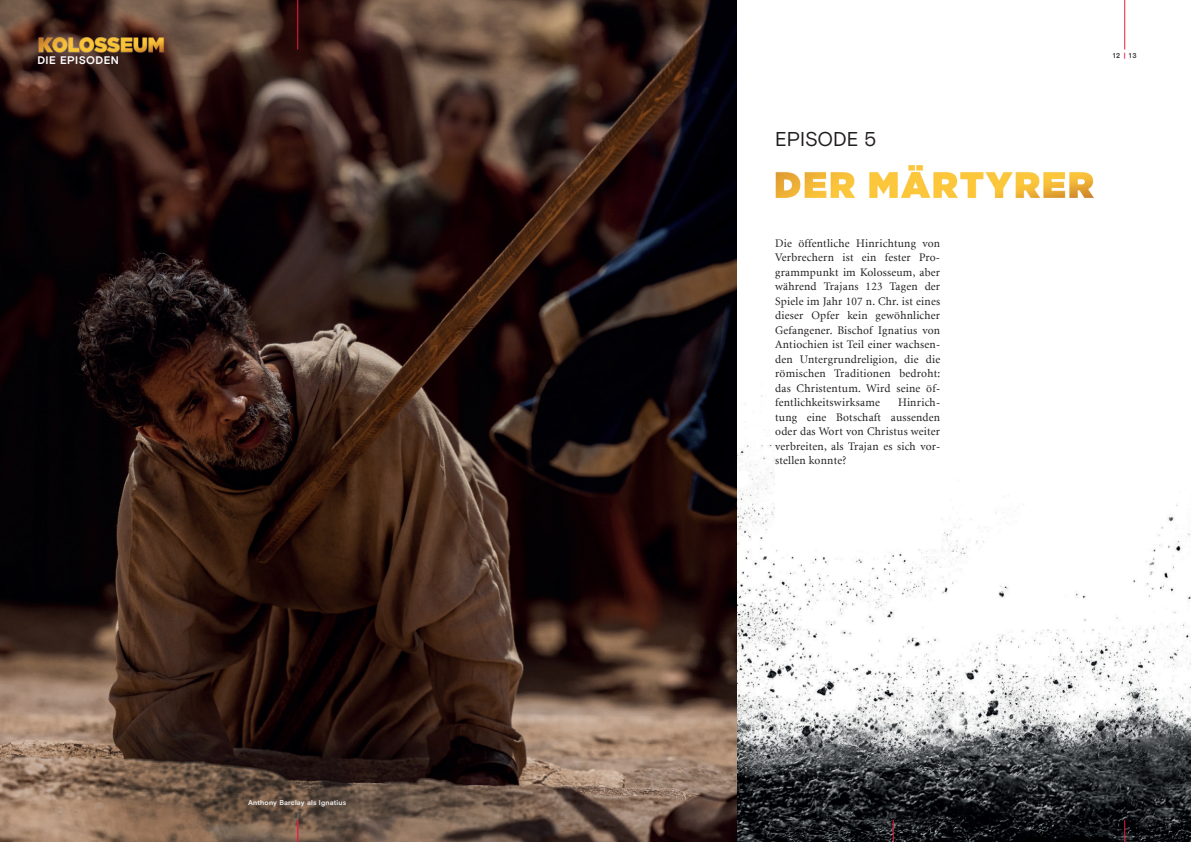
<style>
.page{position:relative;width:1191px;height:842px;background:#fff}
.page>*{position:absolute;margin:0;border:0;box-sizing:border-box;transform-origin:0 0}
.t1{font:20px "Basis Grotesque Pro";letter-spacing:-.005em;color:#231f20}
.t2{font:11.5px/14.5px "Minion LT";letter-spacing:.02em;color:#231f20;text-align:justify}
.t3{font:700 11px "Basis Grotesque Pro";letter-spacing:.035em;color:#fff}
.t4{font:700 8px "Tungsten";color:#3e3e3f}
.t5{font:700 7px "Basis Grotesque Pro";letter-spacing:.02em;color:#ececee}
.t6{font:700 7px "Basis Grotesque Pro";color:#3e3e3f}
.s1{color:#ed1a40}
</style>
<div class="page">
<img style="left:736px;top:357px;width:454px;height:485px">
<img style="left:0;top:0;width:736px;height:842px">
<hr style="left:297px;top:0;width:1px;height:50px;background:#ed1a40">
<svg style="left:893px;top:820px;width:1px;height:22px"></svg>
<svg style="left:297px;top:820px;width:1px;height:22px"></svg>
<div style="left:775px;top:238px;width:165px;height:311px;background:#fff"></div>
<img style="left:775px;top:165px;width:319px;height:33px">
<svg style="left:1124px;top:820px;width:1px;height:22px"></svg>
<hr style="left:1124px;top:0;width:1px;height:50px;background:#ed1a40">
<img style="left:36px;top:36px;width:130px;height:19px">
<p class="t3" style="left:37px;top:54px;width:83px">DIE EPISODEN</p>
<h1 class="t1" style="left:775px;top:128px;width:103px">EPISODE 5</h1>
<p class="t2" style="left:775px;top:236px;width:167px">Die öffentliche Hinrichtung von Verbrechern ist ein fester Pro&shy;grammpunkt im Kolosseum, aber während Trajans 123 Tagen der Spiele im Jahr 107 n. Chr. ist eines dieser Opfer kein gewöhnlicher Gefangener. Bischof Ignatius von Antiochien ist Teil einer wachsen&shy;den Untergrundreligion, die die römischen Traditionen bedroht: das Christentum. Wird seine öf&shy;fentlichkeitswirksame</p>
<p class="t2" style="left:775px;top:396px;width:166px;text-indent:123px">Hinrich&shy;tung eine Botschaft aussenden oder das Wort von Christus weiter verbreiten, als Trajan es sich vor&shy;stellen konnte?</p>
<p class="t5" style="left:248px;top:799px;width:100px">Anthony Barclay als Ignatius</p>
<p class="t4" style="left:294px;top:812px;width:8px">07</p>
<p class="t4" style="left:889px;top:812px;width:8px">08</p>
<p class="t6" style="left:1112px;top:52px;width:25px">12 <span class="s1">|</span> 13</p>
</div>
